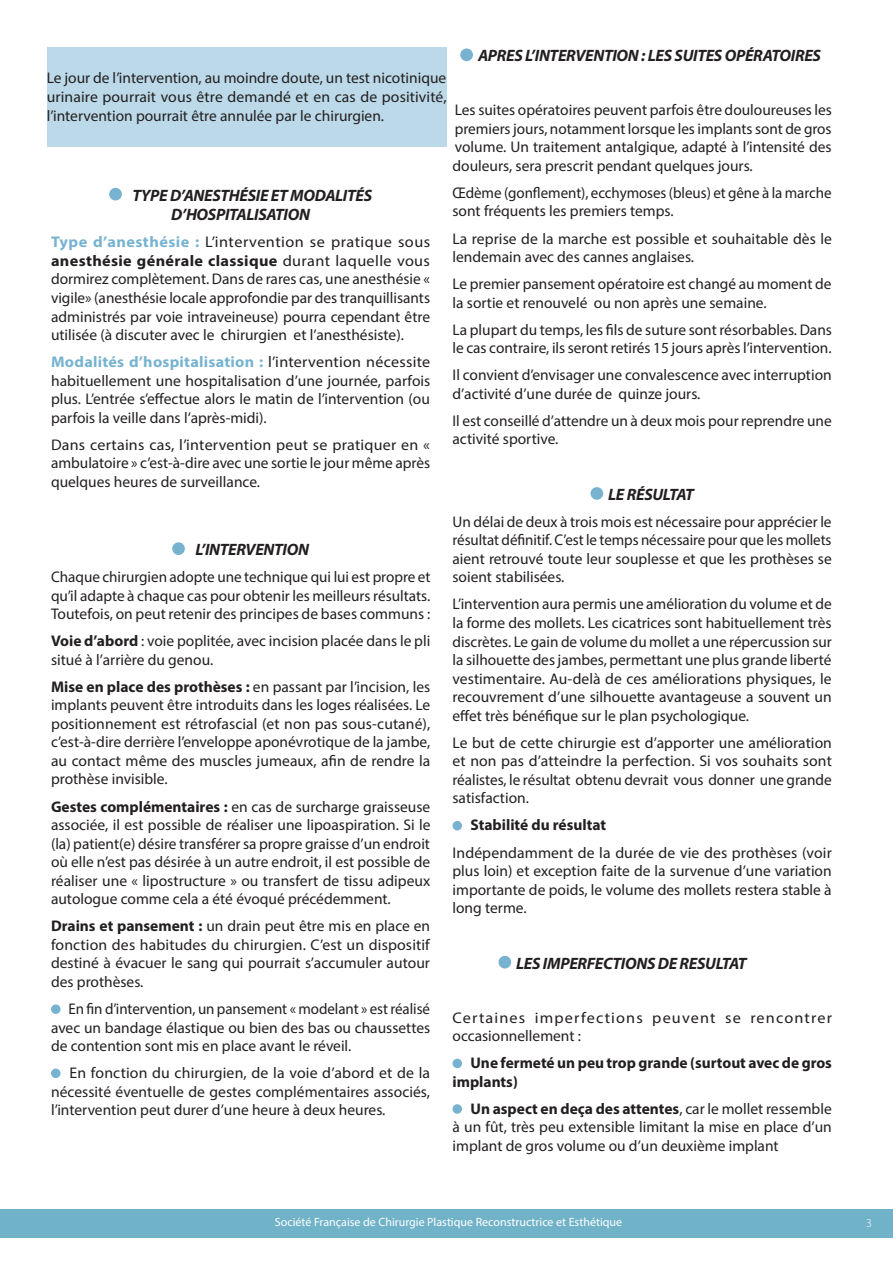
<style>
.page{position:relative;width:893px;height:1263px;background:#fff}
.page>*{position:absolute;margin:0;border:0;box-sizing:border-box;transform-origin:0 0}
.t1{font:italic 700 16.5px/19.8px "Myriad Pro";letter-spacing:-.02em;color:#231f20}
.t2{font:15.45px/18.6px "Myriad Pro";color:#231f20;text-align:justify}
.t3{font:15.45px/18.6px "Myriad Pro";color:#231f20;text-align:justify;scale:1.04 1}
.t4{font:15.45px/18.6px "Myriad Pro";color:#231f20;text-align:justify;scale:1.05 1}
.t5{font:700 15.45px/18.6px "Myriad Pro";color:#231f20}
.t6{font:15.45px/18.6px "Myriad Pro";letter-spacing:.07em;color:#231f20;scale:1.05 1}
.t7{font:12px "Myriad Pro";color:#fff}
.t8{font:300 12px "Myriad Pro";color:#fff}
.s1{font-weight:700;color:#77b3d0}
.s2{font-weight:700}
</style>
<div class="page">
<div style="left:47px;top:47px;width:399px;height:99px;background:#bbd9e8"></div>
<div style="left:109px;top:188px;width:13px;height:12px;background:#77b3d0;border-radius:50%"></div>
<div style="left:172px;top:542px;width:13px;height:13px;background:#77b3d0;border-radius:50%"></div>
<div style="left:51px;top:1004px;width:10px;height:10px;background:#77b3d0;border-radius:50%"></div>
<div style="left:51px;top:1068px;width:10px;height:10px;background:#77b3d0;border-radius:50%"></div>
<div style="left:460px;top:48px;width:13px;height:13px;background:#77b3d0;border-radius:50%"></div>
<div style="left:590px;top:487px;width:13px;height:13px;background:#77b3d0;border-radius:50%"></div>
<div style="left:452px;top:821px;width:10px;height:9px;background:#77b3d0;border-radius:50%"></div>
<div style="left:498px;top:956px;width:13px;height:12px;background:#77b3d0;border-radius:50%"></div>
<div style="left:452px;top:1059px;width:10px;height:9px;background:#77b3d0;border-radius:50%"></div>
<div style="left:452px;top:1104px;width:10px;height:10px;background:#77b3d0;border-radius:50%"></div>
<div style="left:0;top:1209px;width:893px;height:28px;background:#70b2c8"></div>
<p class="t1" style="left:478px;top:45px;width:344px">APRES L’INTERVENTION : LES SUITES OPÉRATOIRES</p>
<p class="t2" style="left:47px;top:69px;width:401px;line-height:19.2px">Le jour de l’intervention, au moindre doute, un test nicotinique urinaire pourrait vous être demandé et en cas de positivité, l’intervention pourrait être annulée par le chirurgien.</p>
<p class="t2" style="left:452px;top:101px;width:381px">Les suites opératoires peuvent parfois être douloureuses les premiers jours, notamment lorsque les implants sont de gros volume. Un traitement antalgique, adapté à l’intensité des douleurs, sera prescrit pendant quelques jours.</p>
<p class="t2" style="left:452px;top:184px;width:381px">Œdème (gonflement), ecchymoses (bleus) et gêne à la marche sont fréquents les premiers temps.</p>
<p class="t2" style="left:452px;top:230px;width:381px">La reprise de la marche est possible et souhaitable dès le lendemain avec des cannes anglaises.</p>
<p class="t2" style="left:452px;top:275px;width:380px">Le premier pansement opératoire est changé au moment de la sortie et renouvelé ou non après une semaine.</p>
<p class="t2" style="left:452px;top:321px;width:381px">La plupart du temps, les fils de suture sont résorbables. Dans le cas contraire, ils seront retirés 15 jours après l’intervention.</p>
<p class="t2" style="left:452px;top:366px;width:381px">Il convient d’envisager une convalescence avec interruption d’activité d’une durée de quinze jours.</p>
<p class="t2" style="left:452px;top:412px;width:381px">Il est conseillé d’attendre un à deux mois pour reprendre une activité sportive.</p>
<p class="t1" style="left:608px;top:484px;width:87px">LE RÉSULTAT</p>
<p class="t2" style="left:452px;top:513px;width:381px">Un délai de deux à trois mois est nécessaire pour apprécier le résultat définitif. C’est le temps nécessaire pour que les mollets aient retrouvé toute leur souplesse et que les prothèses se soient stabilisées.</p>
<p class="t2" style="left:452px;top:595px;width:381px">L’intervention aura permis une amélioration du volume et de la forme des mollets. Les cicatrices sont habituellement très discrètes. Le gain de volume du mollet a une répercussion sur la silhouette des jambes, permettant une plus grande liberté vestimentaire. Au-delà de ces améliorations physiques, le recouvrement d’une silhouette avantageuse a souvent un effet très bénéfique sur le plan psychologique.</p>
<p class="t2" style="left:452px;top:734px;width:381px">Le but de cette chirurgie est d’apporter une amélioration et non pas d’atteindre la perfection. Si vos souhaits sont réalistes, le résultat obtenu devrait vous donner une grande satisfaction.</p>
<p class="t5" style="left:470px;top:817px;width:137px">Stabilité du résultat</p>
<p class="t2" style="left:452px;top:843px;width:381px">Indépendamment de la durée de vie des prothèses (voir plus loin) et exception faite de la survenue d’une variation importante de poids, le volume des mollets restera stable à long terme.</p>
<p class="t1" style="left:171px;top:185px;width:202px;text-indent:-39px">TYPE D’ANESTHÉSIE ET MODALITÉS<br>D’HOSPITALISATION</p>
<p class="t4" style="left:51px;top:233px;width:363px"><span class="s1">Type d’anesthésie :</span> L’intervention se pratique sous <span class="s2">anesthésie générale classique</span> durant laquelle vous dormirez complètement. Dans de rares cas, une anesthésie « vigile» (anesthésie locale approfondie par des tranquillisants administrés par voie intraveineuse) pourra cependant être utilisée (à discuter avec le chirurgien et l’anesthésiste).</p>
<p class="t3" style="left:51px;top:353px;width:366px"><span class="s1">Modalités d’hospitalisation :</span> l’intervention nécessite habituellement une hospitalisation d’une journée, parfois plus. L’entrée s’effectue alors le matin de l’intervention (ou parfois la veille dans l’après-midi).</p>
<p class="t3" style="left:51px;top:436px;width:366px">Dans certains cas, l’intervention peut se pratiquer en « ambulatoire » c’est-à-dire avec une sortie le jour même après quelques heures de surveillance.</p>
<p class="t1" style="left:195px;top:539px;width:115px">L’INTERVENTION</p>
<p class="t2" style="left:51px;top:568px;width:381px">Chaque chirurgien adopte une technique qui lui est propre et qu’il adapte à chaque cas pour obtenir les meilleurs résultats.<br>Toutefois, on peut retenir des principes de bases communs :</p>
<p class="t2" style="left:51px;top:632px;width:381px"><span class="s2">Voie d’abord</span> : voie poplitée, avec incision placée dans le pli situé à l’arrière du genou.</p>
<p class="t2" style="left:51px;top:678px;width:381px"><span class="s2">Mise en place des prothèses :</span> en passant par l’incision, les implants peuvent être introduits dans les loges réalisées. Le positionnement est rétrofascial (et non pas sous-cutané), c’est-à-dire derrière l’enveloppe aponévrotique de la jambe, au contact même des muscles jumeaux, afin de rendre la prothèse invisible.</p>
<p class="t2" style="left:51px;top:797px;width:381px"><span class="s2">Gestes complémentaires :</span> en cas de surcharge graisseuse associée, il est possible de réaliser une lipoaspiration. Si le (la) patient(e) désire transférer sa propre graisse d’un endroit où elle n’est pas désirée à un autre endroit, il est possible de réaliser une « lipostructure » ou transfert de tissu adipeux autologue comme cela a été évoqué précédemment.</p>
<p class="t2" style="left:51px;top:917px;width:381px"><span class="s2">Drains et pansement :</span> un drain peut être mis en place en fonction des habitudes du chirurgien. C’est un dispositif destiné à évacuer le sang qui pourrait s’accumuler autour des prothèses.</p>
<p class="t2" style="left:51px;top:1000px;width:381px;text-indent:17px">En fin d’intervention, un pansement « modelant » est réalisé avec un bandage élastique ou bien des bas ou chaussettes de contention sont mis en place avant le réveil.</p>
<p class="t2" style="left:51px;top:1064px;width:381px;text-indent:19px">En fonction du chirurgien, de la voie d’abord et de la nécessité éventuelle de gestes complémentaires associés, l’intervention peut durer d’une heure à deux heures.</p>
<p class="t1" style="left:516px;top:953px;width:232px">LES IMPERFECTIONS DE RESULTAT</p>
<p class="t6" style="left:452px;top:1008px;width:363px">Certaines imperfections peuvent se rencontrer occasionnellement :</p>
<p class="t5" style="left:452px;top:1055px;width:381px;text-indent:18px">Une fermeté un peu trop grande (surtout avec de gros implants)</p>
<p class="t2" style="left:452px;top:1100px;width:381px;text-indent:18px"><span class="s2">Un aspect en deça des attentes</span>, car le mollet ressemble à un fût, très peu extensible limitant la mise en place d’un implant de gros volume ou d’un deuxième implant</p>
<p class="t7" style="left:275px;top:1216px;width:349px">Société Française de Chirurgie Plastique Reconstructrice et Esthétique</p>
<p class="t8" style="left:866px;top:1216px;width:7px">3</p>
</div>
